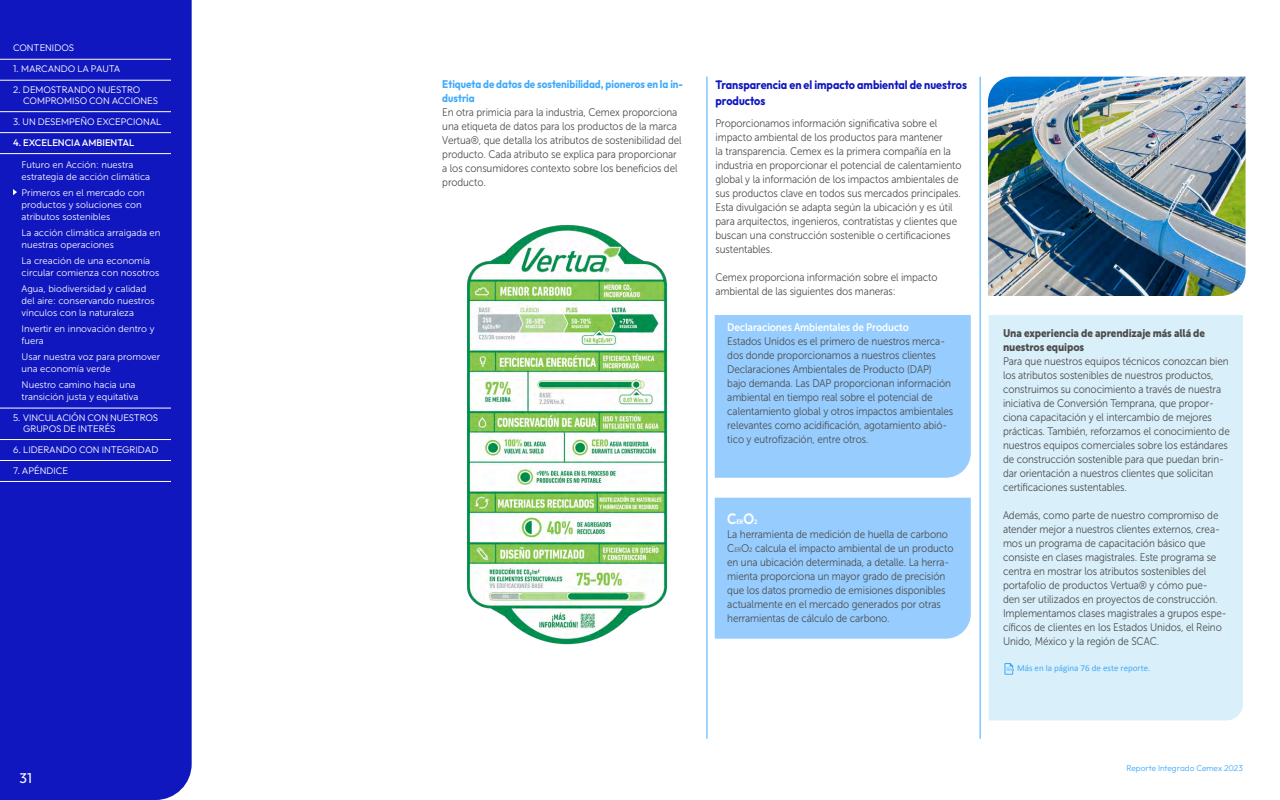
<style>
.page{position:relative;width:1280px;height:800px;background:#fff}
.page>*{position:absolute;margin:0;border:0;box-sizing:border-box;transform-origin:0 0}
.Texto_corrido{font:600 15px "Outfit";color:#fff;scale:.9 1}
.t1{font:14px "Outfit";color:#fff}
.Subheading_1{font:700 12px/16px "Outfit";color:#1017be;scale:.9 1}
.Texto_corrido-2{font:11px/14px "Museo Sans 300";letter-spacing:-.01em;color:#4d4d4d;scale:.9 1}
.Subheading_2{font:700 11px/14px "Outfit";color:#40aafd;scale:.9 1}
.Subheading_3{font:11px/14px "Museo Sans 900";letter-spacing:-.01em;color:#4d4d4d;scale:.9 1}
.Texto_corrido-3{font:11px "Museo Sans 700";letter-spacing:-.01em;color:#fff;scale:.9 1}
.t2{font:9.5px/12px "Museo Sans 300";color:#fff}
.t3{font:300 9.5px/10.5px "Outfit";color:#fff}
.t4{font:500 9.5px "Outfit";color:#fff}
.ligas{font:9px "Calibri";color:#40aafd}
.t5{font:300 8.4px "Outfit";color:#40aafd}
.Texto_corrido-4{font:600 6.4px "Outfit";color:#fff;scale:.9 1}
.s1{font-size:6.4px}
</style>
<div class="page">
<div style="left:0;top:0;width:192px;height:800px;background:#1017be"></div>
<hr style="left:0;top:59px;width:171px;height:1px;background:#fff">
<hr style="left:0;top:80px;width:171px;height:1px;background:#fff">
<hr style="left:0;top:111px;width:171px;height:1px;background:#fff">
<hr style="left:0;top:132px;width:171px;height:1px;background:#fff">
<hr style="left:0;top:153px;width:171px;height:1px;background:#fff">
<hr style="left:0;top:408px;width:171px;height:1px;background:#fff">
<hr style="left:0;top:439px;width:171px;height:1px;background:#fff">
<hr style="left:0;top:460px;width:171px;height:1px;background:#fff">
<hr style="left:0;top:481px;width:171px;height:1px;background:#fff">
<div style="left:989px;top:315px;width:254px;height:405px;background:#d9eff9"></div>
<img style="left:467px;top:225px;width:201px;height:420px">
<div style="left:715px;top:315px;width:256px;height:163px;background:#96ccfe"></div>
<div style="left:715px;top:498px;width:256px;height:141px;background:#96ccfe"></div>
<hr style="left:707px;top:77px;width:1px;height:662px;background:#40aafd">
<hr style="left:980px;top:77px;width:1px;height:662px;background:#40aafd">
<img style="left:988px;top:77px;width:258px;height:219px">
<svg style="left:1004px;top:663px;width:10px;height:12px"></svg>
<svg style="left:13px;top:189px;width:4px;height:6px"></svg>
<p class="t3" style="left:13px;top:43px;width:63px">CONTENIDOS</p>
<p class="t3" style="left:13px;top:64px;width:109px">1. MARCANDO LA PAUTA</p>
<p class="t3" style="left:23px;top:85px;width:136px;text-indent:-10px">2. DEMOSTRANDO NUESTRO<br>COMPROMISO CON ACCIONES</p>
<p class="t3" style="left:13px;top:116px;width:150px">3. UN DESEMPEÑO EXCEPCIONAL</p>
<p class="t4" style="left:13px;top:136px;width:123px">4. EXCELENCIA AMBIENTAL</p>
<p class="t2" style="left:22px;top:159px;width:130px">Futuro en Acción: nuestra estrategia de acción climática</p>
<p class="t2" style="left:22px;top:187px;width:125px">Primeros en el mercado con productos y soluciones con atributos sostenibles</p>
<p class="t2" style="left:22px;top:227px;width:140px">La acción climática arraigada en nuestras operaciones</p>
<p class="t2" style="left:22px;top:255px;width:139px">La creación de una economía circular comienza con nosotros</p>
<p class="t2" style="left:22px;top:283px;width:134px">Agua, biodiversidad y calidad del aire: conservando nuestros vínculos con la naturaleza</p>
<p class="t2" style="left:22px;top:323px;width:134px">Invertir en innovación dentro y fuera</p>
<p class="t2" style="left:22px;top:351px;width:140px">Usar nuestra voz para promover una economía verde</p>
<p class="t2" style="left:22px;top:379px;width:118px">Nuestro camino hacia una transición justa y equitativa</p>
<p class="t3" style="left:23px;top:413px;width:136px;text-indent:-10px">5. VINCULACIÓN CON NUESTROS<br>GRUPOS DE INTERÉS</p>
<p class="t3" style="left:13px;top:444px;width:147px">6. LIDERANDO CON INTEGRIDAD</p>
<p class="t3" style="left:13px;top:465px;width:57px">7. APÉNDICE</p>
<p class="t1" style="left:20px;top:769px;width:14px">31</p>
<p class="Subheading_2" style="left:442px;top:77px;width:269px">Etiqueta de datos de sostenibilidad, pioneros en la in&shy;dustria</p>
<p class="Texto_corrido-2" style="left:442px;top:105px;width:267px">En otra primicia para la industria, Cemex proporciona una etiqueta de datos para los productos de la marca Vertua®, que detalla los atributos de sostenibilidad del producto. Cada atributo se explica para proporcionar a los consumidores contexto sobre los beneficios del producto.</p>
<p class="Subheading_1" style="left:716px;top:77px;width:281px">Transparencia en el impacto ambiental de nuestros productos</p>
<p class="Texto_corrido-2" style="left:716px;top:116px;width:275px">Proporcionamos información significativa sobre el impacto ambiental de los productos para mantener<br>la transparencia. Cemex es la primera compañía en la industria en proporcionar el potencial de calentamiento global y la información de los impactos ambientales de sus productos clave en todos sus mercados principales.<br>Esta divulgación se adapta según la ubicación y es útil para arquitectos, ingenieros, contratistas y clientes que buscan una construcción sostenible o certificaciones sustentables.</p>
<p class="Texto_corrido-2" style="left:716px;top:270px;width:248px">Cemex proporciona información sobre el impacto ambiental de las siguientes dos maneras:</p>
<p class="Texto_corrido-3" style="left:727px;top:321px;width:204px">Declaraciones Ambientales de Producto</p>
<p class="Texto_corrido-2" style="left:727px;top:334px;width:252px">Estados Unidos es el primero de nuestros merca&shy;dos donde proporcionamos a nuestros clientes Declaraciones Ambientales de Producto (DAP) bajo demanda. Las DAP proporcionan información ambiental en tiempo real sobre el potencial de calentamiento global y otros impactos ambientales relevantes como acidificación, agotamiento abió&shy;tico y eutrofización, entre otros.</p>
<p class="Texto_corrido" style="left:727px;top:508px;width:12px">C</p>
<p class="Texto_corrido-4" style="left:736px;top:517px;width:9px">ER</p>
<p class="Texto_corrido" style="left:743px;top:508px;width:13px">O</p>
<p class="Texto_corrido-4" style="left:754px;top:517px;width:5px">2</p>
<p class="Texto_corrido-2" style="left:727px;top:527px;width:253px">La herramienta de medición de huella de carbono C<span class="s1">ER</span>O<span class="s1">2</span> calcula el impacto ambiental de un producto en una ubicación determinada, a detalle. La herra&shy;mienta proporciona un mayor grado de precisión que los datos promedio de emisiones disponibles actualmente en el mercado generados por otras herramientas de cálculo de carbono.</p>
<p class="Subheading_3" style="left:1003px;top:326px;width:226px">Una experiencia de aprendizaje más allá de nuestros equipos</p>
<p class="Texto_corrido-2" style="left:1003px;top:355px;width:254px">Para que nuestros equipos técnicos conozcan bien los atributos sostenibles de nuestros productos, construimos su conocimiento a través de nuestra iniciativa de Conversión Temprana, que propor&shy;ciona capacitación y el intercambio de mejores prácticas. También, reforzamos el conocimiento de nuestros equipos comerciales sobre los estándares de construcción sostenible para que puedan brin&shy;dar orientación a nuestros clientes que solicitan certificaciones sustentables.</p>
<p class="Texto_corrido-2" style="left:1003px;top:509px;width:250px">Además, como parte de nuestro compromiso de atender mejor a nuestros clientes externos, crea&shy;mos un programa de capacitación básico que consiste en clases magistrales. Este programa se centra en mostrar los atributos sostenibles del portafolio de productos Vertua® y cómo pue&shy;den ser utilizados en proyectos de construcción.<br>Implementamos clases magistrales a grupos espe&shy;cíficos de clientes en los Estados Unidos, el Reino Unido, México y la región de SCAC.</p>
<p class="ligas" style="left:1017px;top:663px;width:135px">Más en la página 76 de este reporte.</p>
<p class="t5" style="left:1126px;top:762px;width:118px">Reporte Integrado Cemex 2023</p>
</div>
